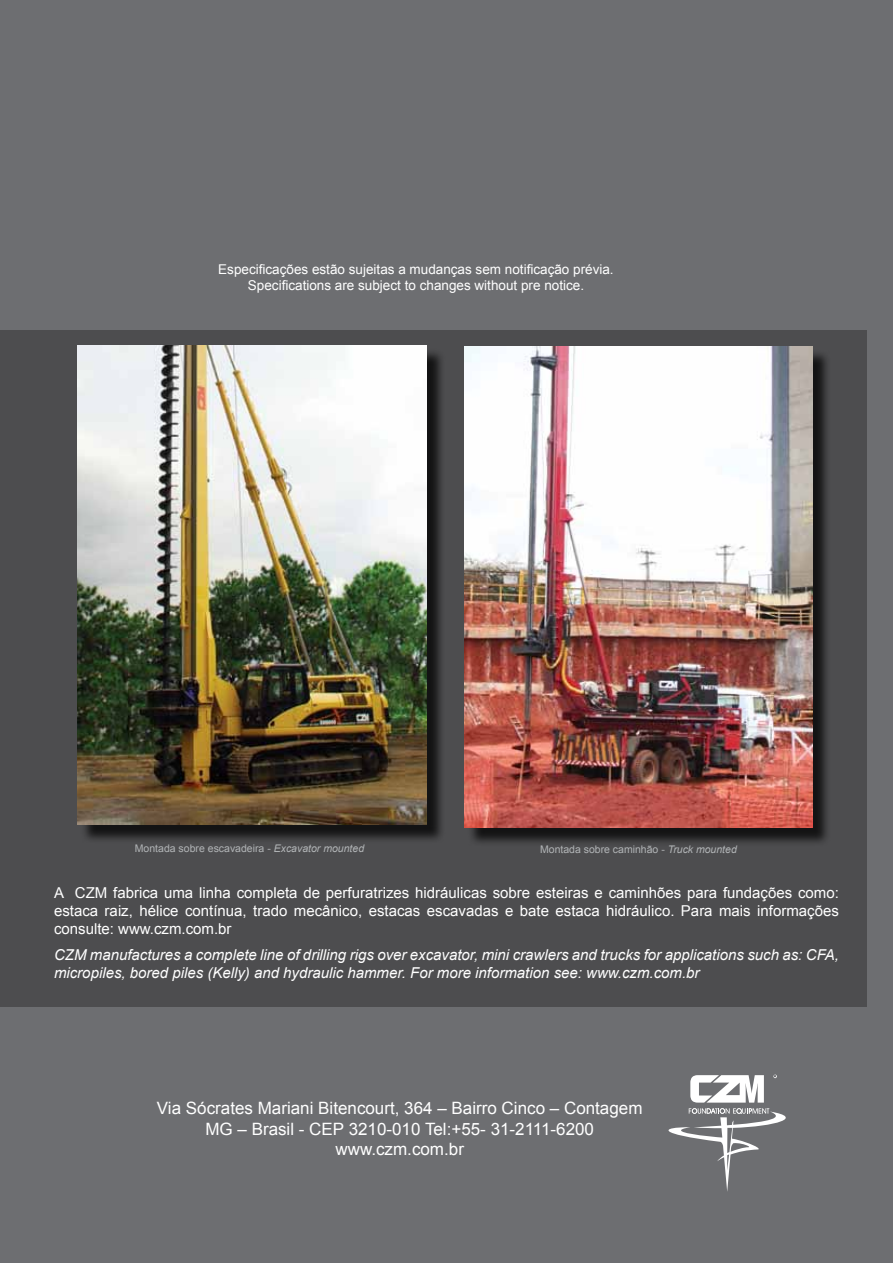
<style>
.page{position:relative;width:893px;height:1263px;background:#6d6e71}
.page>*{position:absolute;margin:0;border:0;box-sizing:border-box;transform-origin:0 0}
.t1{font:16.95px/20.4px "Arial";color:#fff;text-align:center}
.t2{font:15px/18px "Arial";color:#fff;text-align:justify}
.t3{font:italic 15px/18px "Arial";color:#fff}
.t4{font:13.5px/16.2px "Arial";color:#fff;text-align:center}
.t5{font:10.5px "Arial";color:#b1b4b6}
.s1{font-style:italic}
</style>
<div class="page">
<div style="left:0;top:330px;width:866px;height:677px;background:#4d4d4f"></div>
<svg style="left:690px;top:1075px;width:74px;height:27px"></svg>
<svg style="left:655px;top:1108px;width:150px;height:84px;background:#7a7b7e"></svg>
<svg style="left:773px;top:1074px;width:4px;height:4px"></svg>
<div style="left:80px;top:348px;width:365px;height:495px;background:#000;opacity:.75"></div>
<img style="left:78px;top:346px;width:349px;height:479px">
<div style="left:467px;top:349px;width:364px;height:497px;background:#000;opacity:.75"></div>
<img style="left:465px;top:347px;width:347px;height:481px">
<p class="t4" style="left:218px;top:261px;width:397px">Especificações estão sujeitas a mudanças sem notificação prévia.<br>Specifications are subject to changes without pre notice.</p>
<p class="t5" style="left:135px;top:841px;width:231px">Montada sobre escavadeira - <span class="s1">Excavator mounted</span></p>
<p class="t5" style="left:540px;top:842px;width:198px">Montada sobre caminhão - <span class="s1">Truck mounted</span></p>
<p class="t2" style="left:54px;top:884px;width:786px">A CZM fabrica uma linha completa de perfuratrizes hidráulicas sobre esteiras e caminhões para fundações como: estaca raiz, hélice contínua, trado mecânico, estacas escavadas e bate estaca hidráulico. Para mais informações consulte: www.czm.com.br</p>
<p class="t3" style="left:54px;top:946px;width:786px">CZM manufactures a complete line of drilling rigs over excavator, mini crawlers and trucks for applications such as: CFA, micropiles, bored piles (Kelly) and hydraulic hammer. For more information see: www.czm.com.br</p>
<p class="t1" style="left:157px;top:1098px;width:487px">Via Sócrates Mariani Bitencourt, 364 – Bairro Cinco – Contagem<br>MG – Brasil - CEP 3210-010 Tel:+55- 31-2111-6200 www.czm.com.br</p>
</div>
